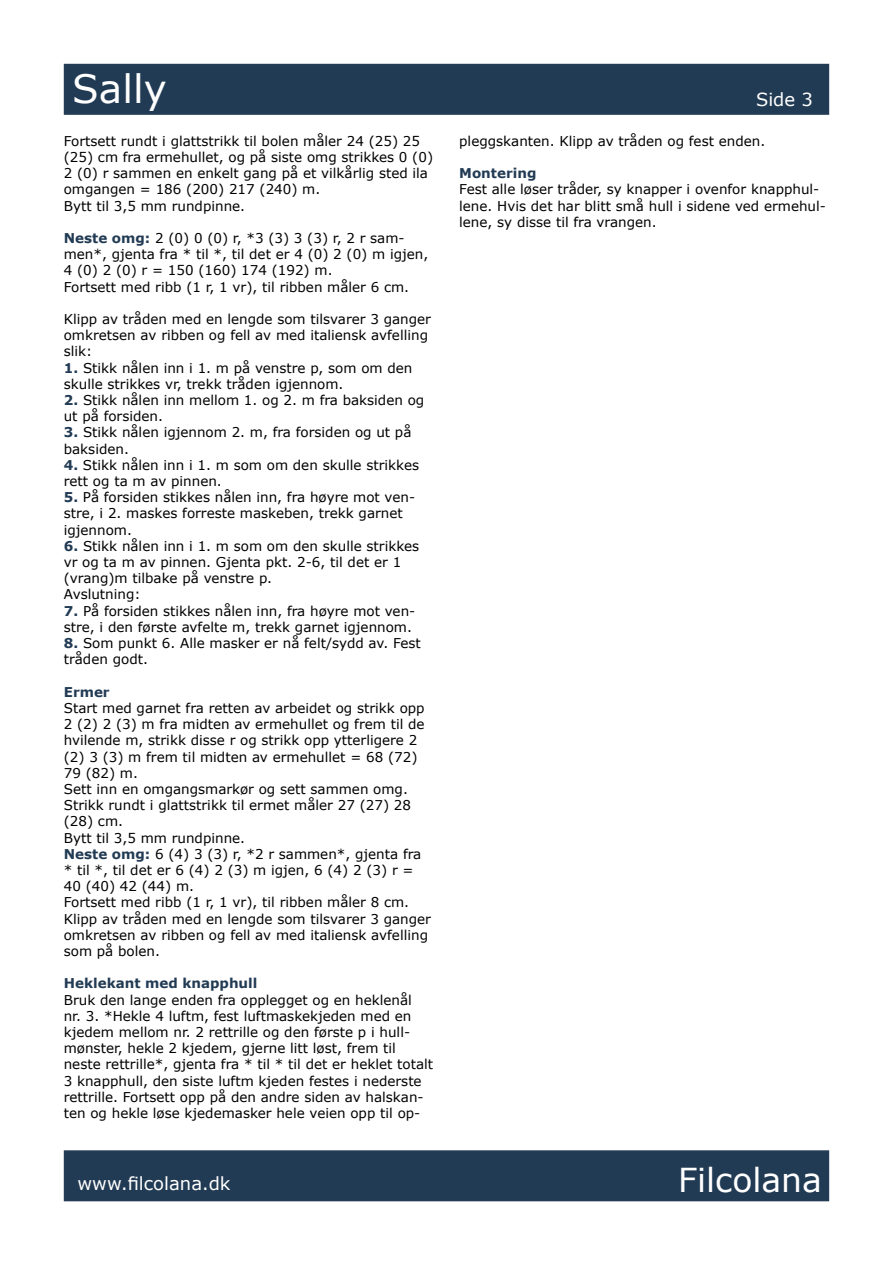
<style>
.page{position:relative;width:893px;height:1263px;background:#fff}
.page>*{position:absolute;margin:0;border:0;box-sizing:border-box;transform-origin:0 0}
.t1{font:39px "Verdana";color:#fff}
.t2{font:33px "Verdana";color:#fff}
.t3{font:18px "Verdana";color:#fff}
.t4{font:13.5px/16.2px "Verdana";color:#000}
.t5{font:700 13.5px "Verdana";color:#223b54}
.s1{font-weight:700;color:#223b54}
</style>
<div class="page">
<div style="left:64px;top:64px;width:765px;height:51px;background:#223b54;border:2px solid #243c54"></div>
<div style="left:64px;top:1150px;width:765px;height:51px;background:#223b54;border:2px solid #243c54"></div>
<h1 class="t1" style="left:72px;top:62px;width:96px">Sally</h1>
<p class="t4" style="left:64px;top:133px;width:371px">Fortsett rundt i glattstrikk til bolen måler 24 (25) 25 (25) cm fra ermehullet, og på siste omg strikkes 0 (0)<br>2 (0) r sammen en enkelt gang på et vilkårlig sted ila omgangen = 186 (200) 217 (240) m.<br>Bytt til 3,5 mm rundpinne.</p>
<p class="t4" style="left:64px;top:230px;width:366px"><span class="s1">Neste omg:</span> 2 (0) 0 (0) r, *3 (3) 3 (3) r, 2 r sam&shy;men*, gjenta fra * til *, til det er 4 (0) 2 (0) m igjen, 4 (0) 2 (0) r = 150 (160) 174 (192) m.<br>Fortsett med ribb (1 r, 1 vr), til ribben måler 6 cm.</p>
<p class="t4" style="left:64px;top:311px;width:369px">Klipp av tråden med en lengde som tilsvarer 3 ganger omkretsen av ribben og fell av med italiensk avfelling slik:</p>
<p class="t4" style="left:64px;top:359px;width:350px"><span class="s1">1.</span> Stikk nålen inn i 1. m på venstre p, som om den skulle strikkes vr, trekk tråden igjennom.</p>
<p class="t4" style="left:64px;top:392px;width:362px"><span class="s1">2.</span> Stikk nålen inn mellom 1. og 2. m fra baksiden og ut på forsiden.</p>
<p class="t4" style="left:64px;top:424px;width:349px"><span class="s1">3.</span> Stikk nålen igjennom 2. m, fra forsiden og ut på baksiden.</p>
<p class="t4" style="left:64px;top:457px;width:357px"><span class="s1">4.</span> Stikk nålen inn i 1. m som om den skulle strikkes rett og ta m av pinnen.</p>
<p class="t4" style="left:64px;top:489px;width:353px"><span class="s1">5.</span> På forsiden stikkes nålen inn, fra høyre mot ven&shy;stre, i 2. maskes forreste maskeben, trekk garnet igjennom.</p>
<p class="t4" style="left:64px;top:538px;width:357px"><span class="s1">6.</span> Stikk nålen inn i 1. m som om den skulle strikkes vr og ta m av pinnen. Gjenta pkt. 2-6, til det er 1 (vrang)m tilbake på venstre p.<br>Avslutning:</p>
<p class="t4" style="left:64px;top:602px;width:353px"><span class="s1">7.</span> På forsiden stikkes nålen inn, fra høyre mot ven&shy;stre, i den første avfelte m, trekk garnet igjennom.</p>
<p class="t4" style="left:64px;top:635px;width:359px"><span class="s1">8.</span> Som punkt 6. Alle masker er nå felt/sydd av. Fest tråden godt.</p>
<p class="t5" style="left:64px;top:682px;width:47px">Ermer</p>
<p class="t4" style="left:64px;top:700px;width:369px">Start med garnet fra retten av arbeidet og strikk opp 2 (2) 2 (3) m fra midten av ermehullet og frem til de hvilende m, strikk disse r og strikk opp ytterligere 2 (2) 3 (3) m frem til midten av ermehullet = 68 (72)<br>79 (82) m.<br>Sett inn en omgangsmarkør og sett sammen omg.<br>Strikk rundt i glattstrikk til ermet måler 27 (27) 28 (28) cm.<br>Bytt til 3,5 mm rundpinne.<br><span class="s1">Neste omg:</span> 6 (4) 3 (3) r, *2 r sammen*, gjenta fra * til *, til det er 6 (4) 2 (3) m igjen, 6 (4) 2 (3) r = 40 (40) 42 (44) m.<br>Fortsett med ribb (1 r, 1 vr), til ribben måler 8 cm.<br>Klipp av tråden med en lengde som tilsvarer 3 ganger omkretsen av ribben og fell av med italiensk avfelling som på bolen.</p>
<p class="t5" style="left:64px;top:974px;width:195px">Heklekant med knapphull</p>
<p class="t4" style="left:64px;top:991px;width:371px">Bruk den lange enden fra opplegget og en heklenål<br>nr. 3. *Hekle 4 luftm, fest luftmaskekjeden med en kjedem mellom nr. 2 rettrille og den første p i hull&shy;mønster, hekle 2 kjedem, gjerne litt løst, frem til neste rettrille*, gjenta fra * til * til det er heklet totalt 3 knapphull, den siste luftm kjeden festes i nederste rettrille. Fortsett opp på den andre siden av halskan&shy;ten og hekle løse kjedemasker hele veien opp til op-</p>
<h3 class="t3" style="left:756px;top:87px;width:58px">Side 3</h3>
<p class="t4" style="left:459px;top:133px;width:308px">pleggskanten. Klipp av tråden og fest enden.</p>
<p class="t5" style="left:459px;top:164px;width:79px">Montering</p>
<p class="t4" style="left:459px;top:181px;width:368px">Fest alle løser tråder, sy knapper i ovenfor knapphul&shy;lene. Hvis det har blitt små hull i sidene ved ermehul&shy;lene, sy disse til fra vrangen.</p>
<h3 class="t3" style="left:78px;top:1171px;width:154px">www.filcolana.dk</h3>
<h2 class="t2" style="left:678px;top:1157px;width:145px">Filcolana</h2>
</div>
